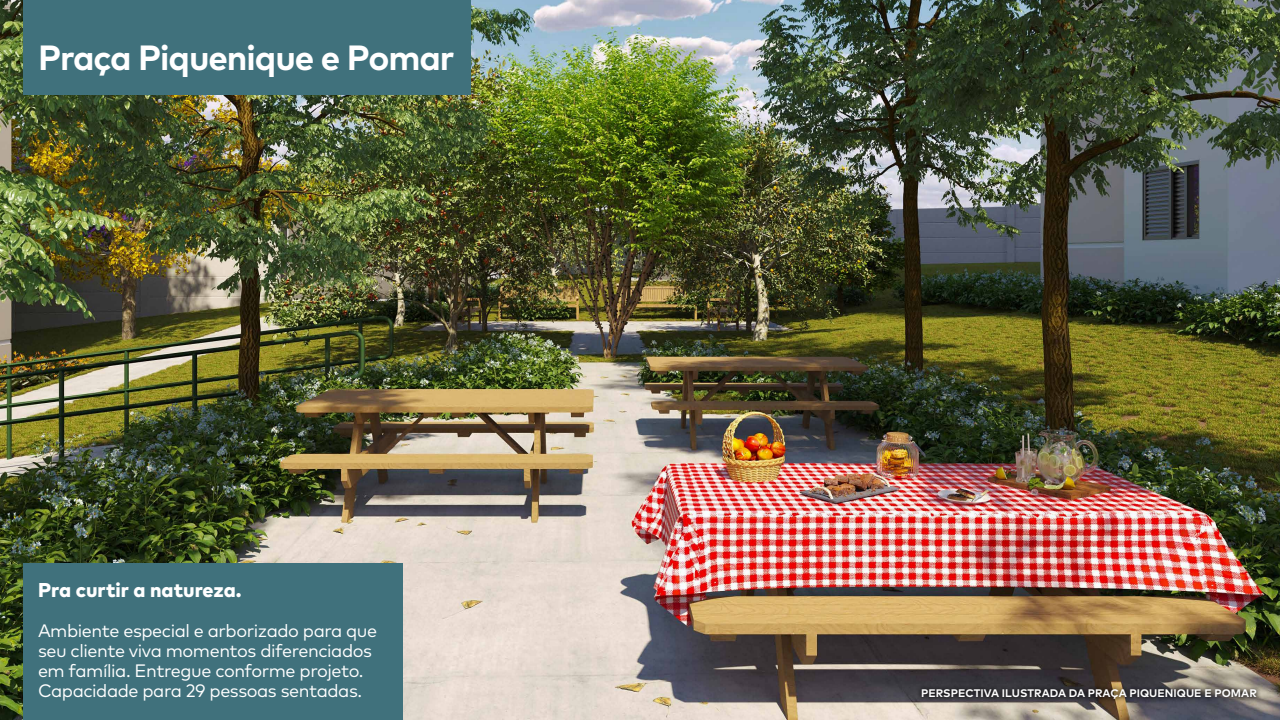
<style>
.page{position:relative;width:1280px;height:720px;background:#fff}
.page>*{position:absolute;margin:0;border:0;box-sizing:border-box;transform-origin:0 0}
.t1{font:700 35px "Mark Pro";letter-spacing:-.03em;color:#fff}
.t2{font:800 20px "Mark Pro";color:#fff}
.t3{font:18px/20px "Mark Pro";letter-spacing:-.025em;color:#fff}
.t4{font:700 11px "Mark Pro";letter-spacing:.005em;color:#fff}
</style>
<div class="page">
<img style="left:0;top:0;width:1280px;height:720px">
<div style="left:917px;top:684px;width:345px;height:20px;background:#000;opacity:.75"></div>
<div style="left:23px;top:563px;width:380px;height:157px;background:#40717c"></div>
<div style="left:23px;top:0;width:448px;height:95px;background:#40717c"></div>
<h1 class="t1" style="left:38px;top:31px;width:418px">Praça Piquenique e Pomar</h1>
<p class="t2" style="left:38px;top:575px;width:205px">Pra curtir a natureza.</p>
<p class="t3" style="left:38px;top:619px;width:341px">Ambiente especial e arborizado para que seu cliente viva momentos diferenciados em família. Entregue conforme projeto.<br>Capacidade para 29 pessoas sentadas.</p>
<p class="t4" style="left:921px;top:685px;width:337px">PERSPECTIVA ILUSTRADA DA PRAÇA PIQUENIQUE E POMAR</p>
</div>
